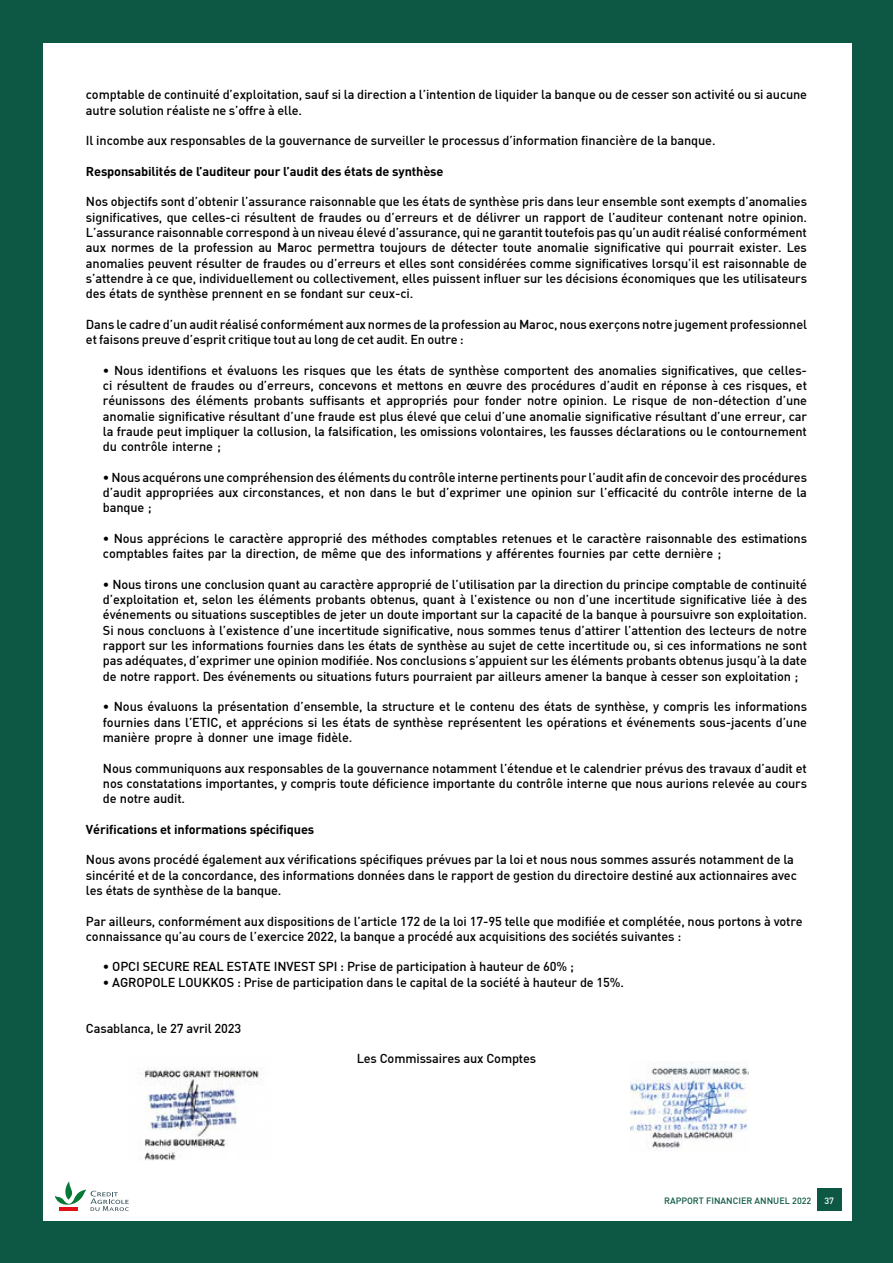
<style>
.page{position:relative;width:893px;height:1263px;background:#0d5844}
.page>*{position:absolute;margin:0;border:0;box-sizing:border-box;transform-origin:0 0}
.t1{font:500 12.75px/15.3px "DIN";letter-spacing:-.01em;color:#000;text-align:justify}
.t2{font:700 12.75px "DIN";letter-spacing:-.01em;color:#000}
.t3{font:500 9px "DIN";color:#0d5844}
.t4{font:500 9px "DIN";color:#fff}
</style>
<div class="page">
<div style="left:44px;top:43px;width:808px;height:1177px;background:#fff"></div>
<div style="left:817px;top:1188px;width:24px;height:23px;background:#0d5844"></div>
<svg style="left:55px;top:1181px;width:74px;height:30px"></svg>
<img style="left:144px;top:1067px;width:119px;height:94px">
<img style="left:630px;top:1061px;width:118px;height:88px">
<p class="t1" style="left:86px;top:87px;width:723px">comptable de continuité d’exploitation, sauf si la direction a l’intention de liquider la banque ou de cesser son activité ou si aucune autre solution réaliste ne s’offre à elle.</p>
<p class="t1" style="left:86px;top:132px;width:631px">Il incombe aux responsables de la gouvernance de surveiller le processus d’information financière de la banque.</p>
<p class="t2" style="left:86px;top:163px;width:359px">Responsabilités de l’auditeur pour l’audit des états de synthèse</p>
<p class="t1" style="left:86px;top:194px;width:723px">Nos objectifs sont d’obtenir l’assurance raisonnable que les états de synthèse pris dans leur ensemble sont exempts d’anomalies significatives, que celles-ci résultent de fraudes ou d’erreurs et de délivrer un rapport de l’auditeur contenant notre opinion.<br>L’assurance raisonnable correspond à un niveau élevé d’assurance, qui ne garantit toutefois pas qu’un audit réalisé conformément aux normes de la profession au Maroc permettra toujours de détecter toute anomalie significative qui pourrait exister. Les anomalies peuvent résulter de fraudes ou d’erreurs et elles sont considérées comme significatives lorsqu’il est raisonnable de s’attendre à ce que, individuellement ou collectivement, elles puissent influer sur les décisions économiques que les utilisateurs des états de synthèse prennent en se fondant sur ceux-ci.</p>
<p class="t1" style="left:86px;top:316px;width:723px">Dans le cadre d’un audit réalisé conformément aux normes de la profession au Maroc, nous exerçons notre jugement professionnel et faisons preuve d’esprit critique tout au long de cet audit. En outre :</p>
<p class="t1" style="left:103px;top:362px;width:706px">• Nous identifions et évaluons les risques que les états de synthèse comportent des anomalies significatives, que celles&shy;ci résultent de fraudes ou d’erreurs, concevons et mettons en œuvre des procédures d’audit en réponse à ces risques, et réunissons des éléments probants suffisants et appropriés pour fonder notre opinion. Le risque de non-détection d’une anomalie significative résultant d’une fraude est plus élevé que celui d’une anomalie significative résultant d’une erreur, car la fraude peut impliquer la collusion, la falsification, les omissions volontaires, les fausses déclarations ou le contournement du contrôle interne ;</p>
<p class="t1" style="left:103px;top:469px;width:706px">• Nous acquérons une compréhension des éléments du contrôle interne pertinents pour l’audit afin de concevoir des procédures d’audit appropriées aux circonstances, et non dans le but d’exprimer une opinion sur l’efficacité du contrôle interne de la banque ;</p>
<p class="t1" style="left:103px;top:530px;width:706px">• Nous apprécions le caractère approprié des méthodes comptables retenues et le caractère raisonnable des estimations comptables faites par la direction, de même que des informations y afférentes fournies par cette dernière ;</p>
<p class="t1" style="left:103px;top:576px;width:706px">• Nous tirons une conclusion quant au caractère approprié de l’utilisation par la direction du principe comptable de continuité d’exploitation et, selon les éléments probants obtenus, quant à l’existence ou non d’une incertitude significative liée à des événements ou situations susceptibles de jeter un doute important sur la capacité de la banque à poursuivre son exploitation.<br>Si nous concluons à l’existence d’une incertitude significative, nous sommes tenus d’attirer l’attention des lecteurs de notre rapport sur les informations fournies dans les états de synthèse au sujet de cette incertitude ou, si ces informations ne sont pas adéquates, d’exprimer une opinion modifiée. Nos conclusions s’appuient sur les éléments probants obtenus jusqu’à la date de notre rapport. Des événements ou situations futurs pourraient par ailleurs amener la banque à cesser son exploitation ;</p>
<p class="t1" style="left:103px;top:699px;width:706px">• Nous évaluons la présentation d’ensemble, la structure et le contenu des états de synthèse, y compris les informations fournies dans l’ETIC, et apprécions si les états de synthèse représentent les opérations et événements sous-jacents d’une manière propre à donner une image fidèle.</p>
<p class="t1" style="left:103px;top:760px;width:706px">Nous communiquons aux responsables de la gouvernance notamment l’étendue et le calendrier prévus des travaux d’audit et nos constatations importantes, y compris toute déficience importante du contrôle interne que nous aurions relevée au cours de notre audit.</p>
<p class="t2" style="left:86px;top:821px;width:230px">Vérifications et informations spécifiques</p>
<p class="t1" style="left:86px;top:852px;width:712px;text-align:left">Nous avons procédé également aux vérifications spécifiques prévues par la loi et nous nous sommes assurés notamment de la sincérité et de la concordance, des informations données dans le rapport de gestion du directoire destiné aux actionnaires avec les états de synthèse de la banque.</p>
<p class="t1" style="left:86px;top:913px;width:718px">Par ailleurs, conformément aux dispositions de l’article 172 de la loi 17-95 telle que modifiée et complétée, nous portons à votre connaissance qu’au cours de l’exercice 2022, la banque a procédé aux acquisitions des sociétés suivantes :</p>
<p class="t1" style="left:103px;top:959px;width:472px">• OPCI SECURE REAL ESTATE INVEST SPI : Prise de participation à hauteur de 60% ;</p>
<p class="t1" style="left:103px;top:974px;width:523px">• AGROPOLE LOUKKOS : Prise de participation dans le capital de la société à hauteur de 15%.</p>
<p class="t1" style="left:86px;top:1020px;width:157px">Casablanca, le 27 avril 2023</p>
<p class="t1" style="left:357px;top:1050px;width:181px">Les Commissaires aux Comptes</p>
<p class="t3" style="left:664px;top:1195px;width:149px">RAPPORT FINANCIER ANNUEL 2022</p>
<p class="t4" style="left:824px;top:1195px;width:11px">37</p>
</div>
